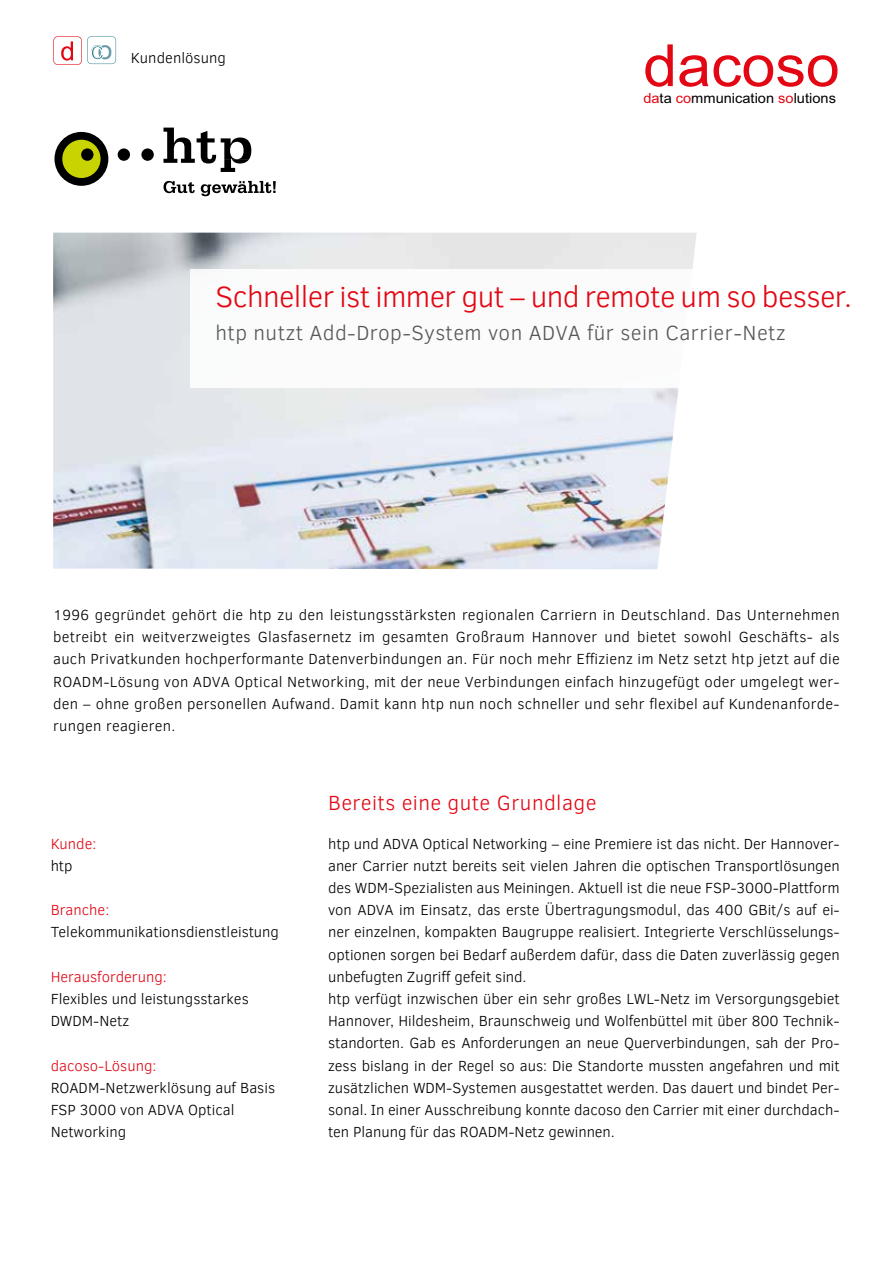
<style>
.page{position:relative;width:893px;height:1263px;background:#fff}
.page>*{position:absolute;margin:0;border:0;box-sizing:border-box;transform-origin:0 0}
.t1{font:58.2px "Arial";color:#e30613;scale:1.05 1}
.t2{font:300 30px "Clear Sans";letter-spacing:-.02em;color:#e30613}
.t3{font:25.35px "Arial";color:#2d828f;scale:1.04 1}
.t4{font:300 21px "Clear Sans";letter-spacing:.02em;color:#575756}
.t5{font:300 21px "Clear Sans";letter-spacing:.02em;color:#e30613}
.t6{font:300 15px/22.2px "Clear Sans";letter-spacing:-.005em;color:#000}
.t7{font:300 15px "Clear Sans";color:#e30613}
.t8{font:13.95px "Arial";color:#000;scale:1.05 1}
.s1{color:#6398a3}
.s2{color:#e30613}
</style>
<div class="page">
<img style="left:53px;top:233px;width:644px;height:336px">
<div style="left:191px;top:269px;width:649px;height:118px;background:#fff"></div>
<svg style="left:53px;top:36px;width:63px;height:29px"></svg>
<div style="left:54px;top:132px;width:54px;height:54px;background:#000;border-radius:50%"></div>
<div style="left:118px;top:148px;width:12px;height:13px;background:#000;border-radius:50%"></div>
<div style="left:141px;top:148px;width:13px;height:13px;background:#000;border-radius:50%"></div>
<svg style="left:163px;top:128px;width:88px;height:44px"></svg>
<svg style="left:164px;top:181px;width:31px;height:12px"></svg>
<svg style="left:201px;top:181px;width:75px;height:15px"></svg>
<svg style="left:62px;top:140px;width:39px;height:38px"></svg>
<h3 class="t3" style="left:90px;top:34px;width:23px">c<span class="s1">o</span></h3>
<p class="t6" style="left:131px;top:47px;width:97px">Kundenlösung</p>
<h1 class="t1" style="left:643px;top:28px;width:189px">dacoso</h1>
<p class="t8" style="left:643px;top:89px;width:185px"><span class="s2">da</span>ta <span class="s2">co</span>mmunication <span class="s2">so</span>lutions</p>
<h2 class="t2" style="left:215px;top:277px;width:638px">Schneller ist immer gut – und remote um so besser.</h2>
<h3 class="t4" style="left:215px;top:319px;width:572px">htp nutzt Add-Drop-System von ADVA für sein Carrier-Netz</h3>
<p class="t6" style="left:53px;top:604px;width:788px;text-align:justify">1996 gegründet gehört die htp zu den leistungsstärksten regionalen Carriern in Deutschland. Das Unternehmen betreibt ein weitverzweigtes Glasfasernetz im gesamten Großraum Hannover und bietet sowohl Geschäfts- als auch Privatkunden hochperformante Datenverbindungen an. Für noch mehr Effizienz im Netz setzt htp jetzt auf die ROADM-Lösung von ADVA Optical Networking, mit der neue Verbindungen einfach hinzugefügt oder umgelegt wer&shy;den – ohne großen personellen Aufwand. Damit kann htp nun noch schneller und sehr flexibel auf Kundenanforde&shy;rungen reagieren.</p>
<p class="t7" style="left:51px;top:833px;width:47px">Kunde:</p>
<p class="t6" style="left:51px;top:854px;width:24px">htp</p>
<p class="t7" style="left:51px;top:900px;width:60px">Branche:</p>
<p class="t6" style="left:51px;top:921px;width:230px">Telekommunikationsdienstleistung</p>
<p class="t7" style="left:51px;top:967px;width:118px">Herausforderung:</p>
<p class="t6" style="left:51px;top:988px;width:200px">Flexibles und leistungsstarkes<br>DWDM-Netz</p>
<p class="t7" style="left:51px;top:1055px;width:107px">dacoso-Lösung:</p>
<p class="t6" style="left:51px;top:1076px;width:226px">ROADM-Netzwerklösung auf Basis<br>FSP 3000 von ADVA Optical<br>Networking</p>
<h3 class="t5" style="left:328px;top:789px;width:270px">Bereits eine gute Grundlage</h3>
<p class="t6" style="left:328px;top:832px;width:513px">htp und ADVA Optical Networking – eine Premiere ist das nicht. Der Hannover&shy;aner Carrier nutzt bereits seit vielen Jahren die optischen Transportlösungen des WDM-Spezialisten aus Meiningen. Aktuell ist die neue FSP-3000-Plattform von ADVA im Einsatz, das erste Übertragungsmodul, das 400 GBit/s auf ei&shy;ner einzelnen, kompakten Baugruppe realisiert. Integrierte Verschlüsselungs&shy;optionen sorgen bei Bedarf außerdem dafür, dass die Daten zuverlässig gegen unbefugten Zugriff gefeit sind.<br>htp verfügt inzwischen über ein sehr großes LWL-Netz im Versorgungsgebiet Hannover, Hildesheim, Braunschweig und Wolfenbüttel mit über 800 Technik&shy;standorten. Gab es Anforderungen an neue Querverbindungen, sah der Pro&shy;zess bislang in der Regel so aus: Die Standorte mussten angefahren und mit zusätzlichen WDM-Systemen ausgestattet werden. Das dauert und bindet Per&shy;sonal. In einer Ausschreibung konnte dacoso den Carrier mit einer durchdach&shy;ten Planung für das ROADM-Netz gewinnen.</p>
</div>
